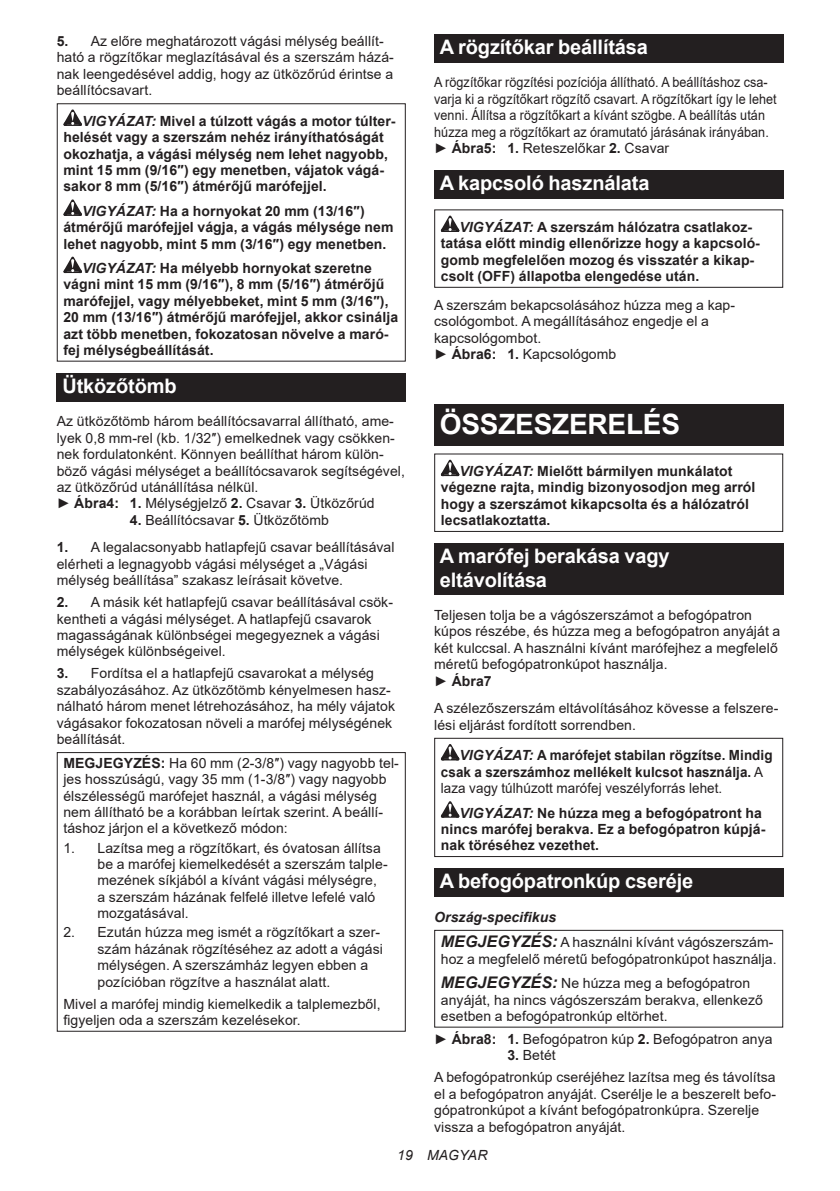
<style>
.page{position:relative;width:840px;height:1191px;background:#fff}
.page>*{position:absolute;margin:0;border:0;box-sizing:border-box;transform-origin:0 0}
.t1{font:700 28px "Arial";letter-spacing:-.01em;color:#fff}
.t2{font:700 20px/23.4px "Arial";letter-spacing:-.01em;color:#fff}
.t3{font:14px/16.4px "Arial";letter-spacing:.005em;color:#231f20}
.t4{font:700 14px/16.4px "Arial";letter-spacing:.005em;color:#231f20}
.t5{font:14px/16.4px "Arial";letter-spacing:.005em;color:#231f20;scale:.9 1}
.t6{font:700 14px/16.4px "Arial";letter-spacing:.005em;color:#231f20;scale:.96 1}
.t7{font:italic 14px "Arial";letter-spacing:.005em;color:#231f20}
.s1{font-weight:700}
.s2{font-style:italic}
.s3{font-weight:400}
.s4{font-weight:700;font-style:italic}
.s5{font-weight:700;font-style:italic;font-size:16px}
</style>
<div class="page">
<svg style="left:63px;top:109px;width:19px;height:17px"></svg>
<svg style="left:63px;top:199px;width:19px;height:17px"></svg>
<svg style="left:63px;top:257px;width:19px;height:16px"></svg>
<div style="left:57px;top:103px;width:348px;height:259px;border:1px solid #231f20"></div>
<div style="left:57px;top:373px;width:348px;height:28px;background:#231f20"></div>
<div style="left:57px;top:752px;width:348px;height:279px;border:1px solid #231f20"></div>
<div style="left:434px;top:34px;width:348px;height:29px;background:#231f20"></div>
<div style="left:434px;top:170px;width:348px;height:28px;background:#231f20"></div>
<svg style="left:440px;top:216px;width:19px;height:16px"></svg>
<div style="left:434px;top:209px;width:348px;height:79px;border:1px solid #231f20"></div>
<div style="left:434px;top:404px;width:348px;height:41px;background:#231f20"></div>
<svg style="left:440px;top:460px;width:19px;height:16px"></svg>
<div style="left:434px;top:453px;width:348px;height:79px;border:1px solid #231f20"></div>
<div style="left:434px;top:543px;width:348px;height:52px;background:#231f20"></div>
<svg style="left:440px;top:744px;width:19px;height:16px"></svg>
<svg style="left:440px;top:801px;width:19px;height:16px"></svg>
<div style="left:434px;top:738px;width:348px;height:119px;border:1px solid #231f20"></div>
<div style="left:434px;top:868px;width:348px;height:29px;background:#231f20"></div>
<div style="left:434px;top:930px;width:348px;height:97px;border:1px solid #231f20"></div>
<p class="t3" style="left:57px;top:33px;width:338px"><span class="s1">5.</span> Az előre meghatározott vágási mélység beállít&shy;ható a rögzítőkar meglazításával és a szerszám házá&shy;nak leengedésével addig, hogy az ütközőrúd érintse a beállítócsavart.</p>
<p class="t4" style="left:63px;top:113px;width:333px;text-indent:19px"><span class="s2">VIGYÁZAT:</span> Mivel a túlzott vágás a motor túlter&shy;helését vagy a szerszám nehéz irányíthatóságát okozhatja, a vágási mélység nem lehet nagyobb, mint 15 mm (9/16″) egy menetben, vájatok vágá&shy;sakor 8 mm (5/16″) átmérőjű marófejjel.</p>
<p class="t4" style="left:63px;top:203px;width:331px;text-indent:19px"><span class="s2">VIGYÁZAT:</span> Ha a hornyokat 20 mm (13/16″) átmérőjű marófejjel vágja, a vágás mélysége nem lehet nagyobb, mint 5 mm (3/16″) egy menetben.</p>
<p class="t4" style="left:63px;top:260px;width:336px;text-indent:19px"><span class="s2">VIGYÁZAT:</span> Ha mélyebb hornyokat szeretne vágni mint 15 mm (9/16″), 8 mm (5/16″) átmérőjű marófejjel, vagy mélyebbeket, mint 5 mm (3/16″), 20 mm (13/16″) átmérőjű marófejjel, akkor csinálja azt több menetben, fokozatosan növelve a maró&shy;fej mélységbeállítását.</p>
<h2 class="t2" style="left:62px;top:374px;width:116px">Ütközőtömb</h2>
<p class="t3" style="left:57px;top:413px;width:349px">Az ütközőtömb három beállítócsavarral állítható, ame&shy;lyek 0,8 mm-rel (kb. 1/32″) emelkednek vagy csökken&shy;nek fordulatonként. Könnyen beállíthat három külön&shy;böző vágási mélységet a beállítócsavarok segítségével, az ütközőrúd utánállítása nélkül.<br>► <span class="s1">Ábra4: 1.</span> Mélységjelző <span class="s1">2.</span> Csavar <span class="s1">3.</span> Ütközőrúd</p>
<p class="t3" style="left:130px;top:511px;width:200px"><span class="s1">4.</span> Beállítócsavar <span class="s1">5.</span> Ütközőtömb</p>
<p class="t3" style="left:57px;top:539px;width:339px"><span class="s1">1.</span> A legalacsonyabb hatlapfejű csavar beállításával elérheti a legnagyobb vágási mélységet a „Vágási mélység beállítása” szakasz leírásait követve.</p>
<p class="t3" style="left:57px;top:594px;width:337px"><span class="s1">2.</span> A másik két hatlapfejű csavar beállításával csök&shy;kentheti a vágási mélységet. A hatlapfejű csavarok magasságának különbségei megegyeznek a vágási mélységek különbségeivel.</p>
<p class="t3" style="left:57px;top:665px;width:339px"><span class="s1">3.</span> Fordítsa el a hatlapfejű csavarokat a mélység szabályozásához. Az ütközőtömb kényelmesen hasz&shy;nálható három menet létrehozásához, ha mély vájatok vágásakor fokozatosan növeli a marófej mélységének beállítását.</p>
<p class="t3" style="left:63px;top:754px;width:337px"><span class="s1">MEGJEGYZÉS:</span> Ha 60 mm (2-3/8″) vagy nagyobb tel&shy;jes hosszúságú, vagy 35 mm (1-3/8″) vagy nagyobb élszélességű marófejet használ, a vágási mélység nem állítható be a korábban leírtak szerint. A beállí&shy;táshoz járjon el a következő módon:</p>
<p class="t3" style="left:97px;top:839px;width:291px;text-indent:-34px">1. Lazítsa meg a rögzítőkart, és óvatosan állítsa be a marófej kiemelkedését a szerszám talple&shy;mezének síkjából a kívánt vágási mélységre, a szerszám házának felfelé illetve lefelé való mozgatásával.</p>
<p class="t3" style="left:97px;top:924px;width:287px;text-indent:-34px">2. Ezután húzza meg ismét a rögzítőkart a szer&shy;szám házának rögzítéséhez az adott a vágási mélységen. A szerszámház legyen ebben a pozícióban rögzítve a használat alatt.</p>
<p class="t3" style="left:63px;top:995px;width:318px">Mivel a marófej mindig kiemelkedik a talplemezből, figyeljen oda a szerszám kezelésekor.</p>
<h2 class="t2" style="left:439px;top:36px;width:209px">A rögzítőkar beállítása</h2>
<p class="t5" style="left:434px;top:74px;width:382px">A rögzítőkar rögzítési pozíciója állítható. A beállításhoz csa&shy;varja ki a rögzítőkart rögzítő csavart. A rögzítőkart így le lehet venni. Állítsa a rögzítőkart a kívánt szögbe. A beállítás után húzza meg a rögzítőkart az óramutató járásának irányában. ► <span class="s1">Ábra5: 1.</span> Reteszelőkar <span class="s1">2.</span> Csavar</p>
<h2 class="t2" style="left:439px;top:171px;width:211px">A kapcsoló használata</h2>
<p class="t4" style="left:440px;top:219px;width:320px;text-indent:19px"><span class="s2">VIGYÁZAT:</span> A szerszám hálózatra csatlakoz&shy;tatása előtt mindig ellenőrizze hogy a kapcsoló&shy;gomb megfelelően mozog és visszatér a kikap&shy;csolt (OFF) állapotba elengedése után.</p>
<p class="t3" style="left:434px;top:297px;width:302px">A szerszám bekapcsolásához húzza meg a kap&shy;csológombot. A megállításához engedje el a kapcsológombot.<br>► <span class="s1">Ábra6: 1.</span> Kapcsológomb</p>
<h1 class="t1" style="left:439px;top:414px;width:241px">ÖSSZESZERELÉS</h1>
<p class="t4" style="left:440px;top:463px;width:316px;text-indent:19px"><span class="s2">VIGYÁZAT:</span> Mielőtt bármilyen munkálatot végezne rajta, mindig bizonyosodjon meg arról hogy a szerszámot kikapcsolta és a hálózatról lecsatlakoztatta.</p>
<h2 class="t2" style="left:439px;top:545px;width:231px">A marófej berakása vagy eltávolítása</h2>
<p class="t3" style="left:434px;top:607px;width:347px">Teljesen tolja be a vágószerszámot a befogópatron kúpos részébe, és húzza meg a befogópatron anyáját a két kulccsal. A használni kívánt marófejhez a megfelelő méretű befogópatronkúpot használja.<br>► <span class="s1">Ábra7</span></p>
<p class="t3" style="left:434px;top:700px;width:345px">A szélezőszerszám eltávolításához kövesse a felszere&shy;lési eljárást fordított sorrendben.</p>
<p class="t6" style="left:440px;top:747px;width:347px;text-indent:19px"><span class="s2">VIGYÁZAT:</span> A marófejet stabilan rögzítse. Mindig csak a szerszámhoz mellékelt kulcsot használja. <span class="s3">A laza vagy túlhúzott marófej veszélyforrás lehet.</span></p>
<p class="t4" style="left:440px;top:804px;width:326px;text-indent:19px"><span class="s2">VIGYÁZAT:</span> Ne húzza meg a befogópatront ha nincs marófej berakva. Ez a befogópatron kúpjá&shy;nak töréséhez vezethet.</p>
<h2 class="t2" style="left:439px;top:870px;width:255px">A befogópatronkúp cseréje</h2>
<p class="t3" style="left:440px;top:904px;width:334px;line-height:25.6px;text-indent:-7px"><span class="s4">Ország-specifikus<br></span><span class="s5">MEGJEGYZÉS:</span> A használni kívánt vágószerszám-</p>
<p class="t3" style="left:440px;top:946px;width:337px;line-height:24.4px">hoz a megfelelő méretű befogópatronkúpot használja.<br><span class="s5">MEGJEGYZÉS:</span> Ne húzza meg a befogópatron</p>
<p class="t3" style="left:440px;top:991px;width:323px">anyáját, ha nincs vágószerszám berakva, ellenkező esetben a befogópatronkúp eltörhet.</p>
<p class="t3" style="left:434px;top:1030px;width:340px">► <span class="s1">Ábra8: 1.</span> Befogópatron kúp <span class="s1">2.</span> Befogópatron anya</p>
<p class="t3" style="left:434px;top:1044px;width:343px;line-height:22px;text-indent:73px"><span class="s1">3.</span> Betét<br>A befogópatronkúp cseréjéhez lazítsa meg és távolítsa</p>
<p class="t3" style="left:434px;top:1085px;width:343px">el a befogópatron anyáját. Cserélje le a beszerelt befo&shy;gópatronkúpot a kívánt befogópatronkúpra. Szerelje vissza a befogópatron anyáját.</p>
<p class="t7" style="left:397px;top:1147px;width:92px">19 MAGYAR</p>
</div>
